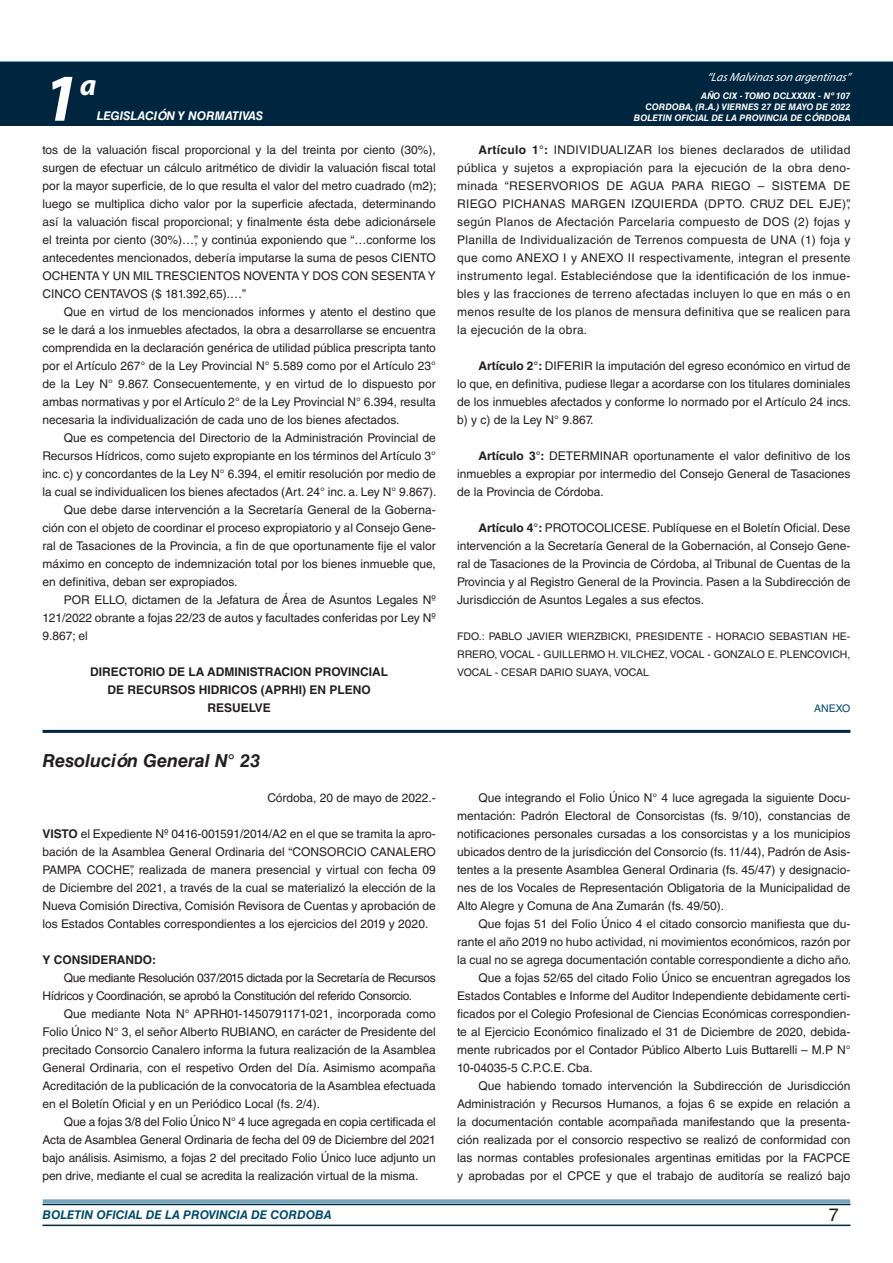
<style>
.page{position:relative;width:893px;height:1263px;background:#fff}
.page>*{position:absolute;margin:0;border:0;box-sizing:border-box;transform-origin:0 0}
.t1{font:italic 700 67.5px "Myriad Pro";color:#fff}
.t2{font:italic 700 30px "Myriad Pro";color:#fff}
.NOMBRE_DE_MINISTERIO{font:italic 700 18px "Helvetica LT Std";color:#231f20}
.t3{font:18px "Helvetica LT Std";color:#231f20}
.TEXTO_BASE{font:12px/18px "Helvetica LT Std";color:#231f20;text-align:justify}
.TEXTO_BASE-2{font:12px/18px "Helvetica LT Std";letter-spacing:-.025em;color:#231f20}
.RESUELVE{font:700 12px "Helvetica LT Std";color:#231f20}
.t4{font:italic 700 12px "Helvetica LT Std";color:#004b6c}
.t5{font:italic 12px "Myriad Pro";color:#fff}
.FECHA{font:12px "Helvetica LT Std";color:#231f20}
.t6{font:italic 700 12px "Helvetica LT Std";color:#fff}
.TEXTO_BASE-3{font:700 12px "Helvetica LT Std";color:#231f20}
.FIRMA{font:10.5px/18px "Helvetica LT Std";color:#231f20;text-align:justify}
.ANEXO{font:10.5px "Helvetica LT Std";color:#004b6c}
.t7{font:italic 700 9px/10.8px "Helvetica LT Std";color:#fff;text-align:right}
.s1{font-weight:700}
</style>
<div class="page">
<div style="left:0;top:61px;width:893px;height:6px;background:#73a5b8"></div>
<div style="left:0;top:62px;width:893px;height:64px;background:#00263f"></div>
<hr style="left:43px;top:1224px;width:807px;height:2px;background:#00263f">
<div style="left:42px;top:1198px;width:809px;height:8px;background:#fff;opacity:.75"></div>
<hr style="left:43px;top:730px;width:807px;height:3px;background:#00263f">
<h1 class="t1" style="left:43px;top:54px;width:38px">1</h1>
<h2 class="t2" style="left:80px;top:66px;width:18px">a</h2>
<p class="t6" style="left:97px;top:109px;width:168px">LEGISLACIÓN Y NORMATIVAS</p>
<p class="TEXTO_BASE" style="left:43px;top:141px;width:395px">tos de la valuación fiscal proporcional y la del treinta por ciento (30%), surgen de efectuar un cálculo aritmético de dividir la valuación fiscal total por la mayor superficie, de lo que resulta el valor del metro cuadrado (m2); luego se multiplica dicho valor por la superficie afectada, determinando así la valuación fiscal proporcional; y finalmente ésta debe adicionársele el treinta por ciento (30%)…”, y continúa exponiendo que “…conforme los antecedentes mencionados, debería imputarse la suma de pesos CIENTO OCHENTA Y UN MIL TRESCIENTOS NOVENTA Y DOS CON SESENTA Y CINCO CENTAVOS ($ 181.392,65).…”</p>
<p class="TEXTO_BASE" style="left:43px;top:303px;width:395px;text-indent:21px">Que en virtud de los mencionados informes y atento el destino que se le dará a los inmuebles afectados, la obra a desarrollarse se encuentra comprendida en la declaración genérica de utilidad pública prescripta tanto por el Artículo 267° de la Ley Provincial N° 5.589 como por el Artículo 23° de la Ley N° 9.867. Consecuentemente, y en virtud de lo dispuesto por ambas normativas y por el Artículo 2° de la Ley Provincial N° 6.394, resulta necesaria la individualización de cada uno de los bienes afectados.</p>
<p class="TEXTO_BASE" style="left:43px;top:429px;width:396px;text-indent:21px">Que es competencia del Directorio de la Administración Provincial de Recursos Hídricos, como sujeto expropiante en los términos del Artículo 3° inc. c) y concordantes de la Ley N° 6.394, el emitir resolución por medio de la cual se individualicen los bienes afectados (Art. 24° inc. a. Ley N° 9.867).</p>
<p class="TEXTO_BASE" style="left:43px;top:501px;width:395px;text-indent:21px">Que debe darse intervención a la Secretaría General de la Goberna&shy;ción con el objeto de coordinar el proceso expropiatorio y al Consejo Gene&shy;ral de Tasaciones de la Provincia, a fin de que oportunamente fije el valor máximo en concepto de indemnización total por los bienes inmueble que, en definitiva, deban ser expropiados.</p>
<p class="TEXTO_BASE" style="left:43px;top:591px;width:395px;text-indent:21px">POR ELLO, dictamen de la Jefatura de Área de Asuntos Legales Nº 121/2022 obrante a fojas 22/23 de autos y facultades conferidas por Ley Nº 9.867; el</p>
<p class="RESUELVE" style="left:90px;top:664px;width:299px">DIRECTORIO DE LA ADMINISTRACION PROVINCIAL</p>
<p class="RESUELVE" style="left:107px;top:682px;width:265px">DE RECURSOS HIDRICOS (APRHI) EN PLENO</p>
<p class="RESUELVE" style="left:207px;top:700px;width:65px">RESUELVE</p>
<p class="NOMBRE_DE_MINISTERIO" style="left:43px;top:750px;width:219px">Resolución General N° 23</p>
<p class="FECHA" style="left:267px;top:791px;width:170px">Córdoba, 20 de mayo de 2022.-</p>
<p class="TEXTO_BASE" style="left:43px;top:825px;width:395px"><span class="s1">VISTO</span> el Expediente Nº 0416-001591/2014/A2 en el que se tramita la apro&shy;bación de la Asamblea General Ordinaria del “CONSORCIO CANALERO PAMPA COCHE”, realizada de manera presencial y virtual con fecha 09 de Diciembre del 2021, a través de la cual se materializó la elección de la Nueva Comisión Directiva, Comisión Revisora de Cuentas y aprobación de los Estados Contables correspondientes a los ejercicios del 2019 y 2020.</p>
<p class="TEXTO_BASE-3" style="left:43px;top:952px;width:115px">Y CONSIDERANDO:</p>
<p class="TEXTO_BASE-2" style="left:43px;top:969px;width:395px;text-indent:21px">Que mediante Resolución 037/2015 dictada por la Secretaría de Recursos<br>Hídricos y Coordinación, se aprobó la Constitución del referido Consorcio.</p>
<p class="TEXTO_BASE" style="left:43px;top:1005px;width:395px;text-indent:21px">Que mediante Nota N° APRH01-1450791171-021, incorporada como Folio Único N° 3, el señor Alberto RUBIANO, en carácter de Presidente del precitado Consorcio Canalero informa la futura realización de la Asamblea General Ordinaria, con el respetivo Orden del Día. Asimismo acompaña Acreditación de la publicación de la convocatoria de la Asamblea efectuada en el Boletín Oficial y en un Periódico Local (fs. 2/4).</p>
<p class="TEXTO_BASE" style="left:43px;top:1113px;width:395px;text-indent:21px">Que a fojas 3/8 del Folio Único N° 4 luce agregada en copia certificada el Acta de Asamblea General Ordinaria de fecha del 09 de Diciembre del 2021 bajo análisis. Asimismo, a fojas 2 del precitado Folio Único luce adjunto un pen drive, mediante el cual se acredita la realización virtual de la misma.</p>
<p class="t5" style="left:707px;top:70px;width:145px">“LasMalvinasson argentinas”</p>
<p class="t7" style="left:634px;top:91px;width:218px">AÑO CIX - TOMO DCLXXXIX - Nº 107<br>CORDOBA, (R.A.) VIERNES 27 DE MAYO DE 2022<br>BOLETIN OFICIAL DE LA PROVINCIA DE CÓRDOBA</p>
<p class="TEXTO_BASE" style="left:457px;top:141px;width:395px;text-indent:21px"><span class="s1">Artículo 1°:</span> INDIVIDUALIZAR los bienes declarados de utilidad pública y sujetos a expropiación para la ejecución de la obra deno&shy;minada “RESERVORIOS DE AGUA PARA RIEGO – SISTEMA DE RIEGO PICHANAS MARGEN IZQUIERDA (DPTO. CRUZ DEL EJE)”, según Planos de Afectación Parcelaria compuesto de DOS (2) fojas y Planilla de Individualización de Terrenos compuesta de UNA (1) foja y que como ANEXO I y ANEXO II respectivamente, integran el presente instrumento legal. Estableciéndose que la identificación de los inmue&shy;bles y las fracciones de terreno afectadas incluyen lo que en más o en menos resulte de los planos de mensura definitiva que se realicen para la ejecución de la obra.</p>
<p class="TEXTO_BASE" style="left:457px;top:357px;width:396px;text-indent:21px"><span class="s1">Artículo 2°:</span> DIFERIR la imputación del egreso económico en virtud de lo que, en definitiva, pudiese llegar a acordarse con los titulares dominiales de los inmuebles afectados y conforme lo normado por el Artículo 24 incs. b) y c) de la Ley N° 9.867.</p>
<p class="TEXTO_BASE" style="left:457px;top:447px;width:395px;text-indent:21px"><span class="s1">Artículo 3°:</span> DETERMINAR oportunamente el valor definitivo de los inmuebles a expropiar por intermedio del Consejo General de Tasaciones de la Provincia de Córdoba.</p>
<p class="TEXTO_BASE" style="left:457px;top:519px;width:395px;text-indent:21px"><span class="s1">Artículo 4°:</span> PROTOCOLICESE. Publíquese en el Boletín Oficial. Dese intervención a la Secretaría General de la Gobernación, al Consejo Gene&shy;ral de Tasaciones de la Provincia de Córdoba, al Tribunal de Cuentas de la Provincia y al Registro General de la Provincia. Pasen a la Subdirección de Jurisdicción de Asuntos Legales a sus efectos.</p>
<p class="FIRMA" style="left:457px;top:627px;width:395px">FDO.: PABLO JAVIER WIERZBICKI, PRESIDENTE - HORACIO SEBASTIAN HE-RRERO, VOCAL - GUILLERMO H. VILCHEZ, VOCAL - GONZALO E. PLENCOVICH, VOCAL - CESAR DARIO SUAYA, VOCAL</p>
<p class="ANEXO" style="left:814px;top:702px;width:38px">ANEXO</p>
<p class="TEXTO_BASE" style="left:457px;top:789px;width:395px;text-indent:21px">Que integrando el Folio Único N° 4 luce agregada la siguiente Docu&shy;mentación: Padrón Electoral de Consorcistas (fs. 9/10), constancias de notificaciones personales cursadas a los consorcistas y a los municipios ubicados dentro de la jurisdicción del Consorcio (fs. 11/44), Padrón de Asis&shy;tentes a la presente Asamblea General Ordinaria (fs. 45/47) y designacio&shy;nes de los Vocales de Representación Obligatoria de la Municipalidad de Alto Alegre y Comuna de Ana Zumarán (fs. 49/50).</p>
<p class="TEXTO_BASE" style="left:457px;top:915px;width:396px;text-indent:21px">Que fojas 51 del Folio Único 4 el citado consorcio manifiesta que du&shy;rante el año 2019 no hubo actividad, ni movimientos económicos, razón por la cual no se agrega documentación contable correspondiente a dicho año.</p>
<p class="TEXTO_BASE" style="left:457px;top:969px;width:395px;text-indent:21px">Que a fojas 52/65 del citado Folio Único se encuentran agregados los Estados Contables e Informe del Auditor Independiente debidamente certi&shy;ficados por el Colegio Profesional de Ciencias Económicas correspondien&shy;te al Ejercicio Económico finalizado el 31 de Diciembre de 2020, debida&shy;mente rubricados por el Contador Público Alberto Luis Buttarelli – M.P N° 10-04035-5 C.P.C.E. Cba.</p>
<p class="TEXTO_BASE" style="left:457px;top:1077px;width:395px;text-indent:21px">Que habiendo tomado intervención la Subdirección de Jurisdicción Administración y Recursos Humanos, a fojas 6 se expide en relación a la documentación contable acompañada manifestando que la presenta&shy;ción realizada por el consorcio respectivo se realizó de conformidad con las normas contables profesionales argentinas emitidas por la FACPCE y aprobadas por el CPCE y que el trabajo de auditoría se realizó bajo</p>
<p class="t4" style="left:43px;top:1208px;width:290px">BOLETIN OFICIAL DE LA PROVINCIA DE CORDOBA</p>
<h3 class="t3" style="left:829px;top:1204px;width:12px">7</h3>
</div>
